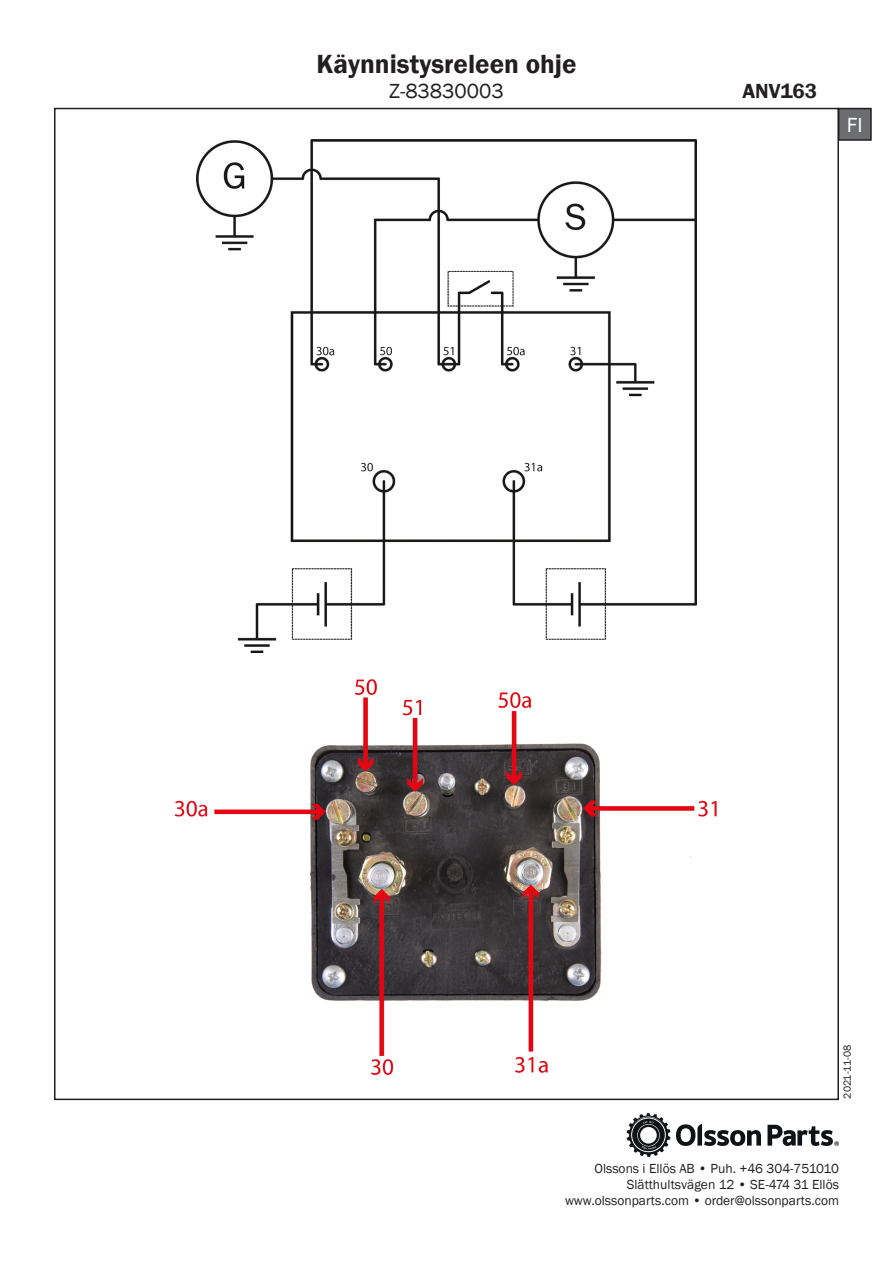
<style>
.page{position:relative;width:893px;height:1263px;background:#fff}
.page>*{position:absolute;margin:0;border:0;box-sizing:border-box;transform-origin:0 0}
.t1{font:600 27px "Franklin Gothic";color:#231f20}
.t2{font:21px "Franklin Gothic";color:#231f20}
.t3{font:600 21px "Franklin Gothic";color:#231f20}
.t4{font:21px "Franklin Gothic";color:#fff}
.t5{font:13.5px/16.2px "Franklin Gothic";color:#231f20;text-align:right}
.t6{font:10.5px "Franklin Gothic";color:#231f20}
</style>
<div class="page">
<img style="left:197px;top:140px;width:499px;height:513px">
<img style="left:174px;top:679px;width:543px;height:396px">
<div style="left:839px;top:109px;width:32px;height:31px;background:#6c6d70"></div>
<div style="left:838px;top:108px;width:34px;height:33px;border:2px solid #231f20"></div>
<svg style="left:676px;top:1124px;width:85px;height:22px"></svg>
<svg style="left:626px;top:1113px;width:44px;height:44px"></svg>
<svg style="left:767px;top:1125px;width:72px;height:21px"></svg>
<p class="t1" style="left:316px;top:47px;width:262px">Käynnistysreleen ohje</p>
<p class="t2" style="left:389px;top:78px;width:116px">Z-83830003</p>
<p class="t3" style="left:742px;top:78px;width:76px">ANV163</p>
<h2 class="t4" style="left:847px;top:112px;width:17px">FI</h2>
<p class="t6" style="left:841px;top:1098px;width:55px;rotate:-90deg">2021-11-08</p>
<p class="t5" style="left:565px;top:1160px;width:275px">Olssons i Ellös AB • Puh. +46 304-751010<br>Slätthultsvägen 12 • SE-474 31 Ellös www.olssonparts.com • order@olssonparts.com</p>
</div>
